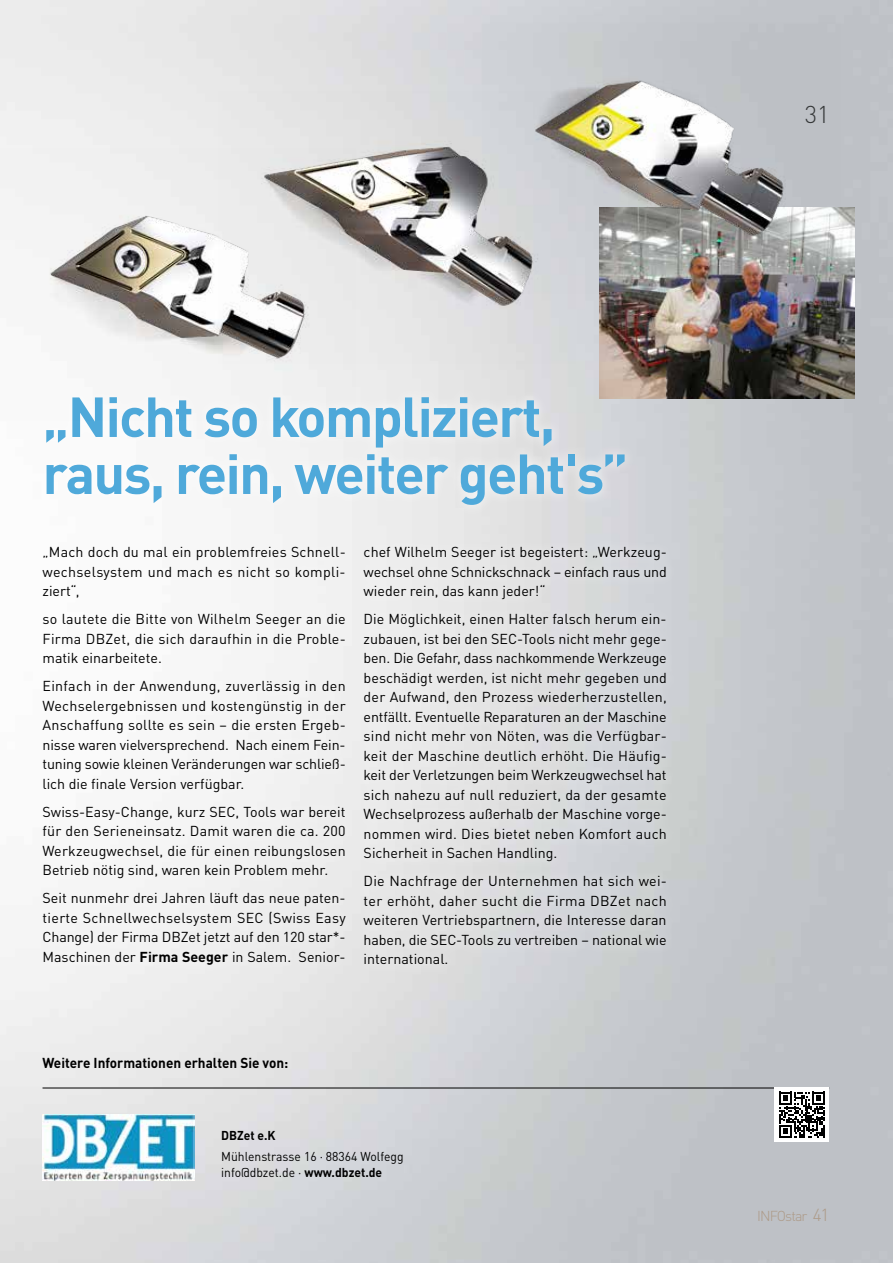
<style>
.page{position:relative;width:893px;height:1263px;background:#fff}
.page>*{position:absolute;margin:0;border:0;box-sizing:border-box;transform-origin:0 0}
.t1{font:700 55.5px/57px "DIN Pro";letter-spacing:-.03em;color:#4fa9da}
.t2{font:300 24px "DIN Pro";color:#363839}
.t3{font:14.25px/19.5px "DIN Pro";color:#000;text-align:justify}
.t4{font:700 14.25px "DIN Pro";color:#000;scale:.95 1}
.t5{font:300 14.25px "DIN Pro";letter-spacing:-.06em;color:#ad9a87}
.t6{font:12.75px/16.5px "DIN Pro";color:#000;scale:.95 1}
.t7{font:700 12.75px "DIN Pro";color:#000;scale:.95 1}
.s1{font-weight:700}
.s2{font-size:17.25px}
</style>
<div class="page">
<img style="left:0;top:0;width:893px;height:1263px">
<hr style="left:43px;top:1087px;width:786px;height:1px;background:#000">
<div style="left:775px;top:1087px;width:54px;height:55px;background:#fff"></div>
<svg style="left:779px;top:1092px;width:46px;height:46px"></svg>
<img style="left:599px;top:207px;width:255px;height:192px">
<div style="left:32px;top:536px;width:645px;height:440px;background:#fff;opacity:.8"></div>
<div style="left:35px;top:386px;width:601px;height:131px;background:#fff;opacity:.8"></div>
<img style="left:43px;top:1115px;width:151px;height:65px">
<img style="left:0;top:149px;width:355px;height:271px">
<img style="left:219px;top:91px;width:357px;height:272px">
<img style="left:483px;top:22px;width:357px;height:272px">
<h2 class="t2" style="left:805px;top:96px;width:26px">31</h2>
<h1 class="t1" style="left:43px;top:382px;width:587px">„Nicht so kompliziert, raus, rein, weiter geht's”</h1>
<p class="t3" style="left:43px;top:541px;width:305px">„Mach doch du mal ein problemfreies Schnell&shy;wechselsystem und mach es nicht so kompli&shy;ziert“,</p>
<p class="t3" style="left:43px;top:608px;width:305px">so lautete die Bitte von Wilhelm Seeger an die Firma DBZet, die sich daraufhin in die Proble&shy;matik einarbeitete.</p>
<p class="t3" style="left:43px;top:675px;width:305px">Einfach in der Anwendung, zuverlässig in den Wechselergebnissen und kostengünstig in der Anschaffung sollte es sein – die ersten Ergeb&shy;nisse waren vielversprechend. Nach einem Fein&shy;tuning sowie kleinen Veränderungen war schließ&shy;lich die finale Version verfügbar.</p>
<p class="t3" style="left:43px;top:801px;width:305px">Swiss-Easy-Change, kurz SEC, Tools war bereit für den Serieneinsatz. Damit waren die ca. 200<br>Werkzeugwechsel, die für einen reibungslosen Betrieb nötig sind, waren kein Problem mehr.</p>
<p class="t3" style="left:43px;top:887px;width:305px">Seit nunmehr drei Jahren läuft das neue paten&shy;tierte Schnellwechselsystem SEC (Swiss Easy Change) der Firma DBZet jetzt auf den 120 star*- Maschinen der <span class="s1">Firma Seeger</span> in Salem. Senior-</p>
<p class="t3" style="left:364px;top:541px;width:305px">chef Wilhelm Seeger ist begeistert: „Werkzeug&shy;wechsel ohne Schnickschnack – einfach raus und wieder rein, das kann jeder!“</p>
<p class="t3" style="left:364px;top:608px;width:305px">Die Möglichkeit, einen Halter falsch herum ein&shy;zubauen, ist bei den SEC-Tools nicht mehr gege&shy;ben. Die Gefahr, dass nachkommende Werkzeuge beschädigt werden, ist nicht mehr gegeben und der Aufwand, den Prozess wiederherzustellen, entfällt. Eventuelle Reparaturen an der Maschine sind nicht mehr von Nöten, was die Verfügbar&shy;keit der Maschine deutlich erhöht. Die Häufig&shy;keit der Verletzungen beim Werkzeugwechsel hat sich nahezu auf null reduziert, da der gesamte Wechselprozess außerhalb der Maschine vorge&shy;nommen wird. Dies bietet neben Komfort auch Sicherheit in Sachen Handling.</p>
<p class="t3" style="left:364px;top:870px;width:305px">Die Nachfrage der Unternehmen hat sich wei&shy;ter erhöht, daher sucht die Firma DBZet nach weiteren Vertriebspartnern, die Interesse daran haben, die SEC-Tools zu vertreiben – national wie international.</p>
<p class="t4" style="left:43px;top:1051px;width:260px">Weitere Informationen erhalten Sie von:</p>
<p class="t7" style="left:221px;top:1124px;width:59px">DBZet e.K</p>
<p class="t6" style="left:221px;top:1146px;width:194px">Mühlenstrasse 16 · 88364 Wolfegg info@dbzet.de · <span class="s1">www.dbzet.de</span></p>
<p class="t5" style="left:757px;top:1205px;width:74px">INFOstar <span class="s2">41</span></p>
</div>
